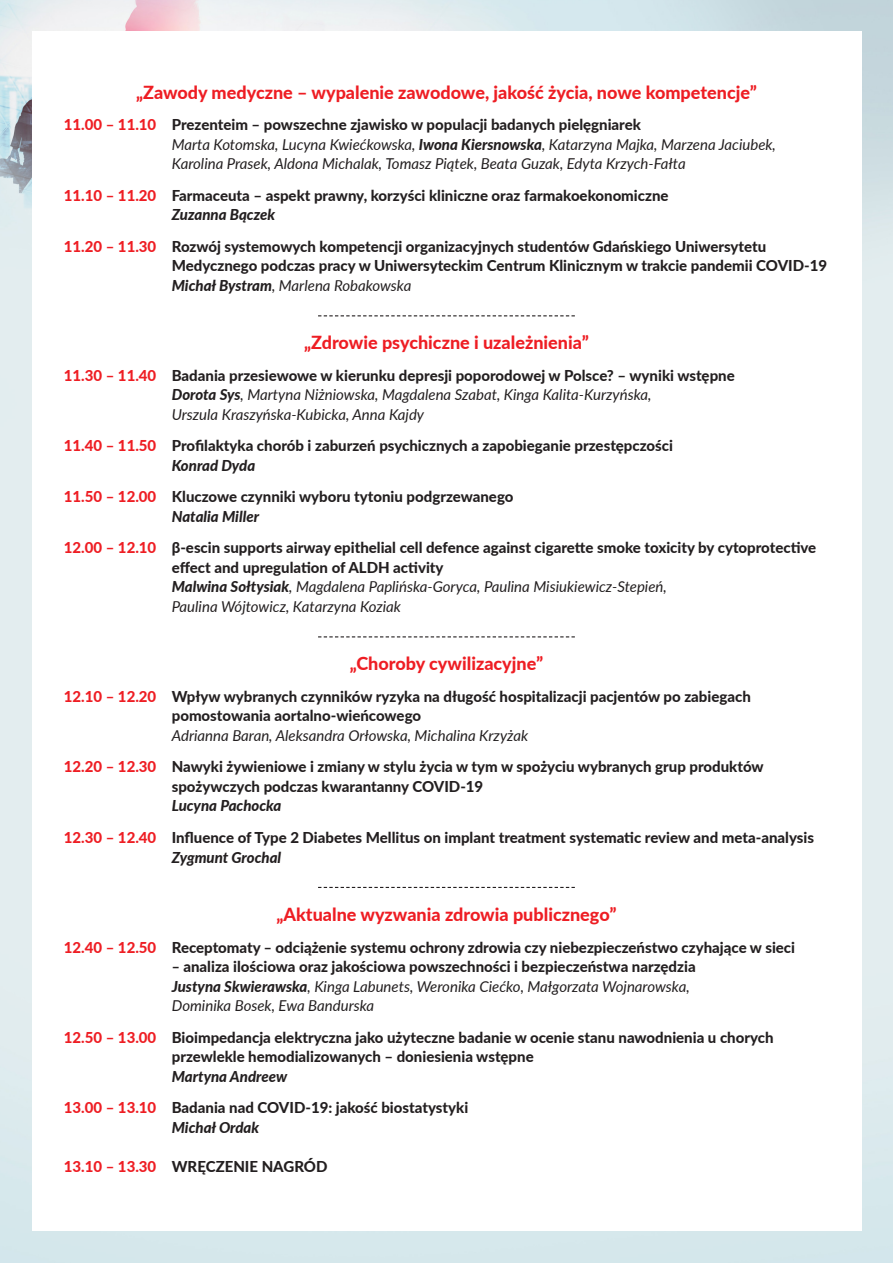
<style>
.page{position:relative;width:893px;height:1263px;background:#fff}
.page>*{position:absolute;margin:0;border:0;box-sizing:border-box;transform-origin:0 0}
.t1{font:800 18px "Lato";color:#ee1d23}
.t2{font:800 15px/19.5px "Lato";color:#231f20}
.t3{font:italic 15px/19.5px "Lato";color:#231f20}
.t4{font:italic 800 15px "Lato";color:#231f20}
.s1{color:#ee1d23}
.s2{font-weight:800}
</style>
<div class="page">
<img style="left:0;top:0;width:893px;height:1263px">
<div style="left:32px;top:32px;width:829px;height:1199px;background:#fff"></div>
<svg style="left:318px;top:315px;width:257px;height:1px"></svg>
<svg style="left:318px;top:636px;width:257px;height:1px"></svg>
<svg style="left:318px;top:887px;width:257px;height:1px"></svg>
<p class="t1" style="left:136px;top:79px;width:622px">„Zawody medyczne – wypalenie zawodowe, jakość życia, nowe kompetencje”</p>
<p class="t2" style="left:64px;top:115px;width:579px"><span class="s1">11.00 – 11.10</span> Prezenteim – powszechne zjawisko w populacji badanych pielęgniarek</p>
<p class="t3" style="left:172px;top:134px;width:606px">Marta Kotomska, Lucyna Kwiećkowska, <span class="s2">Iwona Kiersnowska</span>, Katarzyna Majka, Marzena Jaciubek,<br>Karolina Prasek, Aldona Michalak, Tomasz Piątek, Beata Guzak, Edyta Krzych-Fałta</p>
<p class="t2" style="left:64px;top:185px;width:606px"><span class="s1">11.10 – 11.20</span> Farmaceuta – aspekt prawny, korzyści kliniczne oraz farmakoekonomiczne</p>
<p class="t4" style="left:172px;top:204px;width:105px">Zuzanna Bączek</p>
<p class="t2" style="left:64px;top:236px;width:704px"><span class="s1">11.20 – 11.30</span> Rozwój systemowych kompetencji organizacyjnych studentów Gdańskiego Uniwersytetu</p>
<p class="t2" style="left:172px;top:256px;width:657px">Medycznego podczas pracy w Uniwersyteckim Centrum Klinicznym w trakcie pandemii COVID-19</p>
<p class="t3" style="left:172px;top:275px;width:241px"><span class="s2">Michał Bystram</span>, Marlena Robakowska</p>
<p class="t1" style="left:304px;top:329px;width:286px">„Zdrowie psychiczne i uzależnienia”</p>
<p class="t2" style="left:64px;top:365px;width:672px"><span class="s1">11.30 – 11.40</span> Badania przesiewowe w kierunku depresji poporodowej w Polsce? – wyniki wstępne</p>
<p class="t3" style="left:172px;top:385px;width:481px"><span class="s2">Dorota Sys</span>, Martyna Niżniowska, Magdalena Szabat, Kinga Kalita-Kurzyńska,</p>
<p class="t3" style="left:172px;top:404px;width:254px">Urszula Kraszyńska-Kubicka, Anna Kajdy</p>
<p class="t2" style="left:64px;top:436px;width:611px"><span class="s1">11.40 – 11.50</span> Profilaktyka chorób i zaburzeń psychicznych a zapobieganie przestępczości</p>
<p class="t4" style="left:172px;top:454px;width:85px">Konrad Dyda</p>
<p class="t2" style="left:64px;top:487px;width:451px"><span class="s1">11.50 – 12.00</span> Kluczowe czynniki wyboru tytoniu podgrzewanego</p>
<p class="t4" style="left:172px;top:505px;width:89px">Natalia Miller</p>
<p class="t2" style="left:172px;top:538px;width:646px;text-indent:-108px"><span class="s1">12.00 – 12.10</span> β-escin supports airway epithelial cell defence against cigarette smoke toxicity by cytoprotective effect and upregulation of ALDH activity</p>
<p class="t3" style="left:172px;top:577px;width:497px"><span class="s2">Malwina Sołtysiak</span>, Magdalena Paplińska-Goryca, Paulina Misiukiewicz-Stepień,</p>
<p class="t3" style="left:172px;top:596px;width:231px">Paulina Wójtowicz, Katarzyna Koziak</p>
<p class="t1" style="left:350px;top:650px;width:195px">„Choroby cywilizacyjne”</p>
<p class="t2" style="left:64px;top:686px;width:689px"><span class="s1">12.10 – 12.20</span> Wpływ wybranych czynników ryzyka na długość hospitalizacji pacjentów po zabiegach</p>
<p class="t2" style="left:172px;top:706px;width:251px">pomostowania aortalno-wieńcowego</p>
<p class="t3" style="left:172px;top:725px;width:358px">Adrianna Baran, Aleksandra Orłowska, Michalina Krzyżak</p>
<p class="t2" style="left:64px;top:757px;width:701px"><span class="s1">12.20 – 12.30</span> Nawyki żywieniowe i zmiany w stylu życia w tym w spożyciu wybranych grup produktów</p>
<p class="t2" style="left:172px;top:776px;width:313px">spożywczych podczas kwarantanny COVID-19</p>
<p class="t4" style="left:172px;top:795px;width:111px">Lucyna Pachocka</p>
<p class="t2" style="left:64px;top:827px;width:752px"><span class="s1">12.30 – 12.40</span> Influence of Type 2 Diabetes Mellitus on implant treatment systematic review and meta-analysis</p>
<p class="t4" style="left:172px;top:846px;width:111px">Zygmunt Grochal</p>
<p class="t1" style="left:276px;top:901px;width:341px">„Aktualne wyzwania zdrowia publicznego”</p>
<p class="t2" style="left:64px;top:937px;width:733px"><span class="s1">12.40 – 12.50</span> Receptomaty ‒ odciążenie systemu ochrony zdrowia czy niebezpieczeństwo czyhające w sieci</p>
<p class="t2" style="left:172px;top:956px;width:525px">‒ analiza ilościowa oraz jakościowa powszechności i bezpieczeństwa narzędzia</p>
<p class="t3" style="left:172px;top:976px;width:519px"><span class="s2">Justyna Skwierawska</span>, Kinga Labunets, Weronika Ciećko, Małgorzata Wojnarowska,</p>
<p class="t3" style="left:172px;top:995px;width:204px">Dominika Bosek, Ewa Bandurska</p>
<p class="t2" style="left:64px;top:1027px;width:711px"><span class="s1">12.50 – 13.00</span> Bioimpedancja elektryczna jako użyteczne badanie w ocenie stanu nawodnienia u chorych</p>
<p class="t2" style="left:172px;top:1046px;width:363px">przewlekle hemodializowanych – doniesienia wstępne</p>
<p class="t4" style="left:172px;top:1065px;width:117px">Martyna Andreew</p>
<p class="t2" style="left:64px;top:1097px;width:406px"><span class="s1">13.00 – 13.10</span> Badania nad COVID-19: jakość biostatystyki</p>
<p class="t4" style="left:172px;top:1116px;width:89px">Michał Ordak</p>
<p class="t2" style="left:64px;top:1156px;width:265px"><span class="s1">13.10 – 13.30</span> WRĘCZENIE NAGRÓD</p>
</div>
